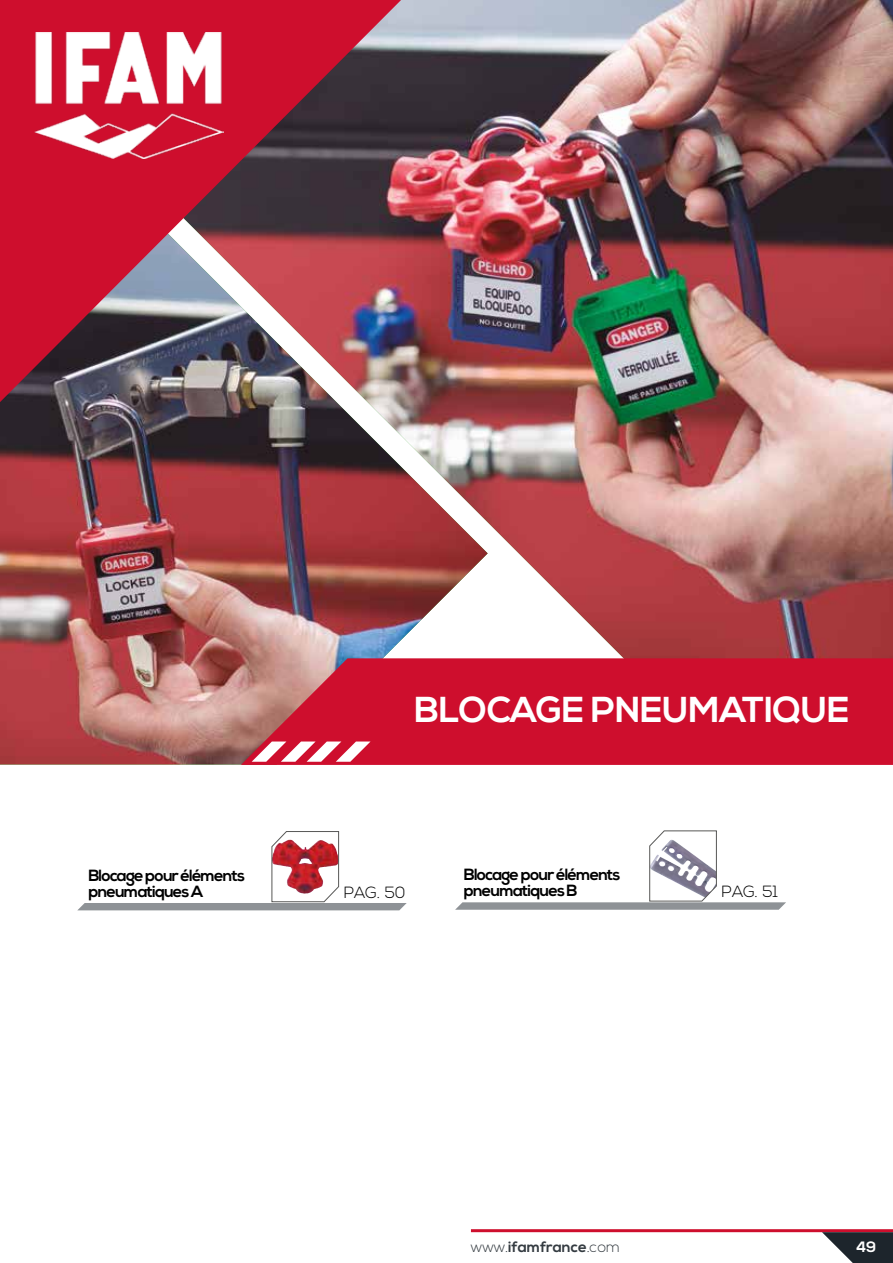
<style>
.page{position:relative;width:893px;height:1263px;background:#fff}
.page>*{position:absolute;margin:0;border:0;box-sizing:border-box;transform-origin:0 0}
.t1{font:700 36px "Nexa";letter-spacing:-.01em;color:#fff}
.t2{font:700 16.2px/16.2px "Nexa";letter-spacing:-.05em;color:#000}
.t3{font:300 16.2px "Nexa";color:#000}
.t4{font:700 15px "Nexa";color:#343b41}
.t5{font:700 15px "Nexa";color:#fff}
.s1{font-weight:300}
</style>
<div class="page">
<hr style="left:471px;top:1229px;width:422px;height:3px;background:#ce0e2d">
<svg style="left:822px;top:1232px;width:71px;height:31px"></svg>
<img style="left:0;top:402px;width:241px;height:362px">
<img style="left:139px;top:0;width:754px;height:669px">
<svg style="left:0;top:0;width:401px;height:402px"></svg>
<img style="left:35px;top:32px;width:189px;height:126px">
<svg style="left:241px;top:658px;width:652px;height:107px;fill:#ce0e2d"></svg>
<svg style="left:252px;top:741px;width:119px;height:21px"></svg>
<svg style="left:78px;top:831px;width:329px;height:79px"></svg>
<svg style="left:455px;top:830px;width:331px;height:80px"></svg>
<p class="t2" style="left:88px;top:867px;width:158px">Blocage pour éléments pneumatiques A</p>
<h1 class="t1" style="left:415px;top:689px;width:436px">BLOCAGE PNEUMATIQUE</h1>
<p class="t3" style="left:344px;top:883px;width:63px">PAG. 50</p>
<p class="t2" style="left:464px;top:866px;width:158px">Blocage pour éléments pneumatiques B</p>
<p class="t3" style="left:721px;top:882px;width:58px">PAG. 51</p>
<p class="t4" style="left:471px;top:1238px;width:151px"><span class="s1">www.</span>ifamfrance<span class="s1">.com</span></p>
<p class="t5" style="left:856px;top:1238px;width:22px">49</p>
</div>
